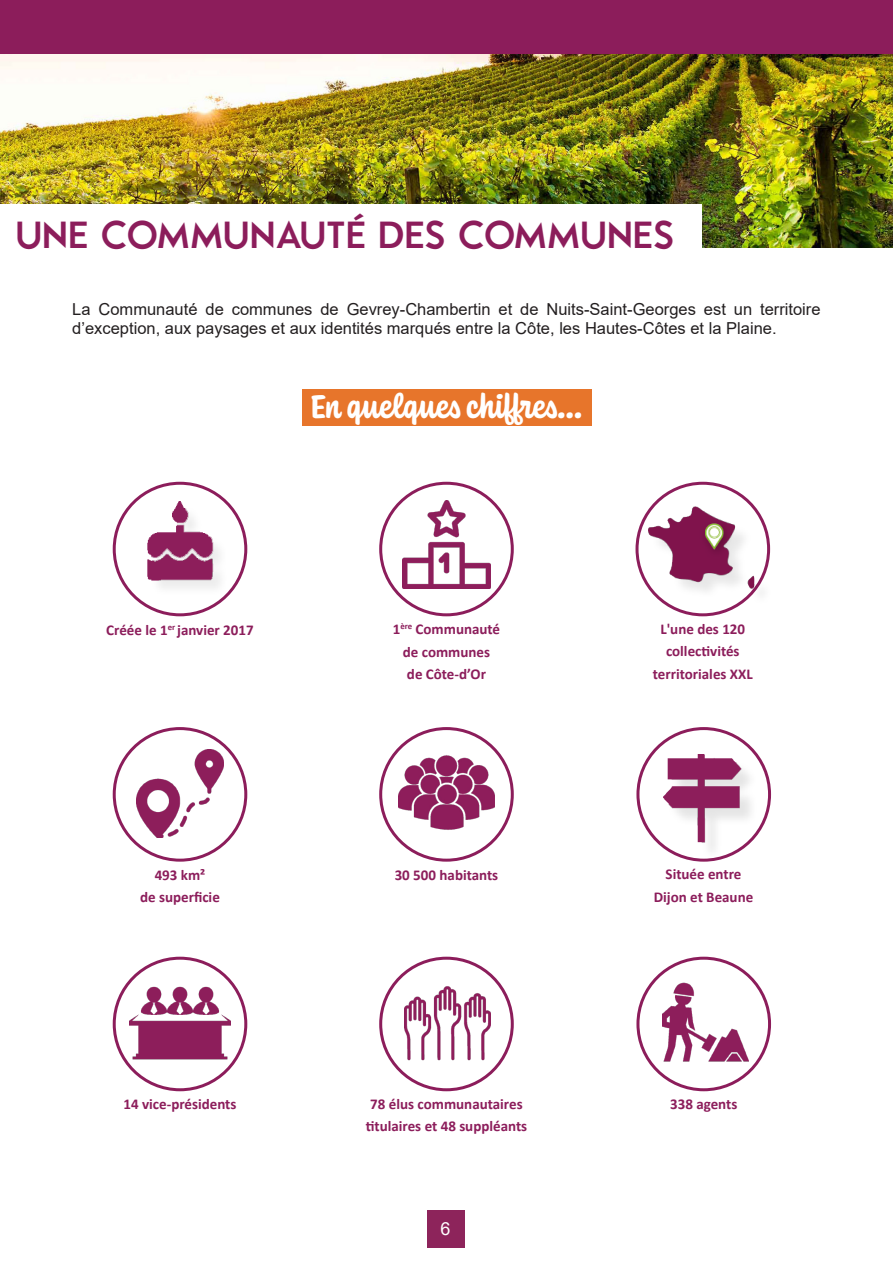
<style>
.page{position:relative;width:893px;height:1263px;background:#fff}
.page>*{position:absolute;margin:0;border:0;box-sizing:border-box;transform-origin:0 0}
.t1{font:900 37.5px "Zeronero";color:#8c1d5b}
.t2{font:700 34.5px "Coniferous";color:#fff}
.t3{font:18px "Arial";color:#fff}
.t4{font:16.5px/19.8px "Arial";color:#231f20}
.t5{font:700 15px/22.5px "Calibri";color:#8c1d5b;text-align:center}
</style>
<div class="page">
<div style="left:428px;top:1210px;width:37px;height:37px;background:#8d245b"></div>
<div style="left:0;top:0;width:893px;height:55px;background:#8c1d5b"></div>
<img style="left:0;top:55px;width:893px;height:193px">
<div style="left:0;top:204px;width:702px;height:115px;background:#fff"></div>
<div style="left:113px;top:482px;width:134px;height:134px;border:3px solid #8c1d5b;border-radius:50%"></div>
<img style="left:147px;top:502px;width:82px;height:94px">
<div style="left:635px;top:482px;width:135px;height:134px;border:3px solid #8c1d5b;border-radius:50%"></div>
<img style="left:648px;top:494px;width:123px;height:111px">
<div style="left:379px;top:482px;width:135px;height:134px;border:3px solid #8c1d5b;border-radius:50%"></div>
<img style="left:402px;top:500px;width:88px;height:88px">
<div style="left:113px;top:727px;width:134px;height:135px;border:3px solid #8c1d5b;border-radius:50%"></div>
<img style="left:136px;top:750px;width:88px;height:87px">
<div style="left:636px;top:727px;width:135px;height:135px;border:3px solid #8c1d5b;border-radius:50%"></div>
<img style="left:663px;top:755px;width:95px;height:105px">
<div style="left:379px;top:727px;width:135px;height:135px;border:3px solid #8c1d5b;border-radius:50%"></div>
<img style="left:398px;top:744px;width:96px;height:96px">
<div style="left:113px;top:957px;width:134px;height:134px;border:3px solid #8c1d5b;border-radius:50%"></div>
<img style="left:130px;top:973px;width:100px;height:101px">
<div style="left:379px;top:957px;width:135px;height:134px;border:3px solid #8c1d5b;border-radius:50%"></div>
<img style="left:404px;top:986px;width:87px;height:75px">
<div style="left:636px;top:957px;width:135px;height:134px;border:3px solid #8c1d5b;border-radius:50%"></div>
<img style="left:662px;top:978px;width:87px;height:84px">
<div style="left:302px;top:389px;width:289px;height:37px;background:#e7752b"></div>
<p class="t1" style="left:15px;top:212px;width:660px">UNE COMMUNAUTÉ DES COMMUNES</p>
<p class="t4" style="left:72px;top:299px;width:750px">La Communauté de communes de Gevrey-Chambertin et de Nuits-Saint-Georges est un territoire d’exception, aux paysages et aux identités marqués entre la Côte, les Hautes-Côtes et la Plaine.</p>
<p class="t2" style="left:310px;top:382px;width:274px">En quelques chiffres...</p>
<p class="t5" style="left:106px;top:619px;width:149px">Créée le 1<sup>er</sup> janvier 2017</p>
<p class="t5" style="left:660px;top:617px;width:86px">L'une des 120 collectivités</p>
<p class="t5" style="left:653px;top:662px;width:101px">territoriales XXL</p>
<p class="t5" style="left:393px;top:618px;width:109px">1<sup>ère</sup> Communauté</p>
<p class="t5" style="left:403px;top:640px;width:89px">de communes</p>
<p class="t5" style="left:407px;top:663px;width:81px">de Côte-d’Or</p>
<p class="t5" style="left:155px;top:863px;width:52px">493 km²</p>
<p class="t5" style="left:140px;top:886px;width:81px">de superficie</p>
<p class="t5" style="left:395px;top:863px;width:105px">30 500 habitants</p>
<p class="t5" style="left:666px;top:863px;width:77px">Située entre</p>
<p class="t5" style="left:654px;top:885px;width:101px">Dijon et Beaune</p>
<p class="t5" style="left:124px;top:1092px;width:114px">14 vice-présidents</p>
<p class="t5" style="left:366px;top:1092px;width:163px">78 élus communautaires titulaires et 48 suppléants</p>
<p class="t5" style="left:670px;top:1092px;width:69px">338 agents</p>
<p class="t3" style="left:440px;top:1216px;width:12px">6</p>
</div>
